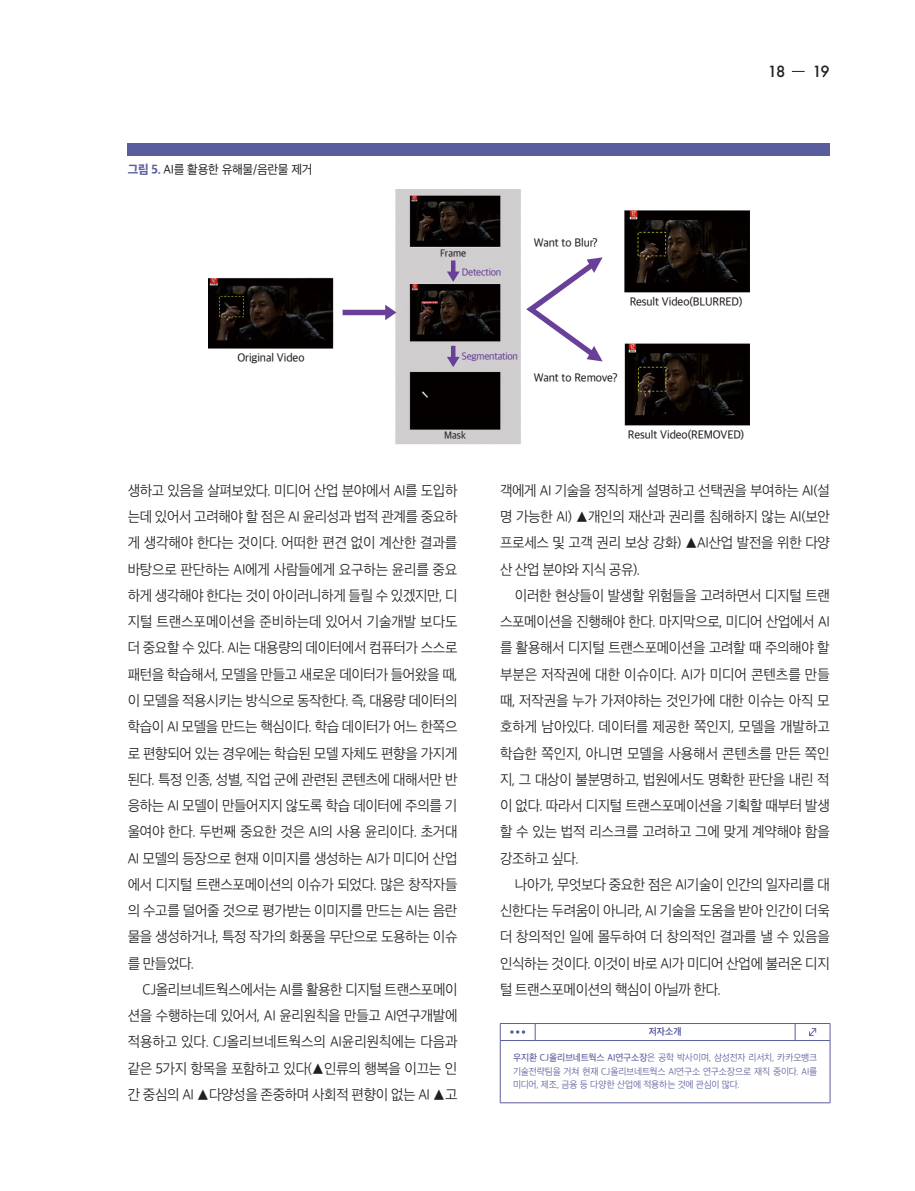
<style>
.page{position:relative;width:915px;height:1191px;background:#fff}
.page>*{position:absolute;margin:0;border:0;box-sizing:border-box;transform-origin:0 0}
.본문고딕_10{font:300 15px/26.2px "Apple SD Gothic Neo";letter-spacing:-.025em;color:#231f20;text-align:justify;scale:.96 1}
.t1{font:500 15px "Futura";color:#231f20}
.표_그림_제목_8_5{font:12.75px "Apple SD Gothic Neo";letter-spacing:-.02em;color:#231f20}
.저자명_7_5{font:500 12px "Apple SD Gothic Neo";letter-spacing:-.01em;color:#231f20}
.저자명_7_5-2{font:500 10.5px "Apple SD Gothic Neo";letter-spacing:-.02em;color:#694099}
.저자명_7_5-3{font:500 10.5px "Apple SD Gothic Neo";letter-spacing:-.005em;color:#231f20}
.저자소개_6_5{font:300 9.75px/13.5px "Apple SD Gothic Neo";letter-spacing:-.015em;color:#5a5d9d;text-align:justify;scale:.96 1}
.저자소개_6_5-2{font:700 9.75px "Apple SD Gothic Neo";color:#5a5d9d;scale:.96 1}
.s1{font-weight:800;color:#5a5d9d}
.s2{font-weight:500}
</style>
<div class="page">
<svg style="left:791px;top:71px;width:13px;height:1px"></svg>
<hr style="left:500px;top:1023px;width:35px;height:1px;background:#5a5d9d">
<svg style="left:500px;top:1024px;width:1px;height:16px"></svg>
<hr style="left:535px;top:1023px;width:259px;height:1px;background:#5a5d9d">
<svg style="left:534px;top:1024px;width:1px;height:16px"></svg>
<hr style="left:794px;top:1023px;width:36px;height:1px;background:#5a5d9d">
<svg style="left:794px;top:1024px;width:1px;height:16px"></svg>
<svg style="left:829px;top:1024px;width:1px;height:16px"></svg>
<hr style="left:500px;top:1040px;width:35px;height:1px;background:#5a5d9d">
<hr style="left:500px;top:1040px;width:1px;height:62px;background:#5a5d9d">
<hr style="left:535px;top:1040px;width:259px;height:1px;background:#5a5d9d">
<hr style="left:794px;top:1040px;width:36px;height:1px;background:#5a5d9d">
<hr style="left:829px;top:1040px;width:1px;height:62px;background:#5a5d9d">
<hr style="left:500px;top:1102px;width:35px;height:1px;background:#5a5d9d">
<hr style="left:535px;top:1102px;width:259px;height:1px;background:#5a5d9d">
<hr style="left:794px;top:1102px;width:36px;height:1px;background:#5a5d9d">
<svg style="left:510px;top:1030px;width:15px;height:3px"></svg>
<svg style="left:809px;top:1028px;width:6px;height:8px"></svg>
<div style="left:128px;top:143px;width:701px;height:13px;background:#5a5d9d"></div>
<img style="left:208px;top:190px;width:540px;height:255px">
<svg style="left:342px;top:305px;width:54px;height:15px"></svg>
<svg style="left:446px;top:346px;width:13px;height:21px"></svg>
<svg style="left:526px;top:257px;width:76px;height:104px"></svg>
<svg style="left:446px;top:260px;width:13px;height:22px"></svg>
<p class="표_그림_제목_8_5" style="left:128px;top:163px;width:186px"><span class="s1">그림 5.</span> AI를 활용한 유해물/음란물 제거</p>
<p class="저자명_7_5" style="left:237px;top:351px;width:69px">Original Video</p>
<p class="t1" style="left:767px;top:61px;width:19px">18</p>
<p class="t1" style="left:812px;top:61px;width:19px">19</p>
<p class="저자명_7_5-3" style="left:440px;top:248px;width:27px">Frame</p>
<p class="저자명_7_5-2" style="left:461px;top:267px;width:41px">Detection</p>
<p class="저자명_7_5" style="left:533px;top:237px;width:66px">Want to Blur?</p>
<p class="저자명_7_5" style="left:629px;top:295px;width:114px">Result Video(BLURRED)</p>
<p class="저자명_7_5-2" style="left:461px;top:351px;width:58px">Segmentation</p>
<p class="저자명_7_5" style="left:533px;top:371px;width:85px">Want to Remove?</p>
<p class="저자명_7_5-3" style="left:444px;top:430px;width:23px">Mask</p>
<p class="저자명_7_5" style="left:627px;top:428px;width:118px">Result Video(REMOVED)</p>
<p class="본문고딕_10" style="left:128px;top:478px;width:345px">생하고 있음을 살펴보았다. 미디어 산업 분야에서 AI를 도입하 는데 있어서 고려해야 할 점은 AI 윤리성과 법적 관계를 중요하 게 생각해야 한다는 것이다. 어떠한 편견 없이 계산한 결과를 바탕으로 판단하는 AI에게 사람들에게 요구하는 윤리를 중요 하게 생각해야 한다는 것이 아이러니하게 들릴 수 있겠지만, 디 지털 트랜스포메이션을 준비하는데 있어서 기술개발 보다도 더 중요할 수 있다. AI는 대용량의 데이터에서 컴퓨터가 스스로 패턴을 학습해서, 모델을 만들고 새로운 데이터가 들어왔을 때, 이 모델을 적용시키는 방식으로 동작한다. 즉, 대용량 데이터의 학습이 AI 모델을 만드는 핵심이다. 학습 데이터가 어느 한쪽으 로 편향되어 있는 경우에는 학습된 모델 자체도 편향을 가지게 된다. 특정 인종, 성별, 직업 군에 관련된 콘텐츠에 대해서만 반 응하는 AI 모델이 만들어지지 않도록 학습 데이터에 주의를 기 울여야 한다. 두번째 중요한 것은 AI의 사용 윤리이다. 초거대 AI 모델의 등장으로 현재 이미지를 생성하는 AI가 미디어 산업 에서 디지털 트랜스포메이션의 이슈가 되었다. 많은 창작자들 의 수고를 덜어줄 것으로 평가받는 이미지를 만드는 AI는 음란 물을 생성하거나, 특정 작가의 화풍을 무단으로 도용하는 이슈 를 만들었다.</p>
<p class="본문고딕_10" style="left:128px;top:977px;width:345px;text-indent:15px">CJ올리브네트웍스에서는 AI를 활용한 디지털 트랜스포메이 션을 수행하는데 있어서, AI 윤리원칙을 만들고 AI연구개발에 적용하고 있다. CJ올리브네트웍스의 AI윤리원칙에는 다음과 같은 5가지 항목을 포함하고 있다(▲인류의 행복을 이끄는 인 간 중심의 AI ▲다양성을 존중하며 사회적 편향이 없는 AI ▲고</p>
<p class="본문고딕_10" style="left:500px;top:478px;width:345px">객에게 AI 기술을 정직하게 설명하고 선택권을 부여하는 AI(설 명 가능한 AI) ▲개인의 재산과 권리를 침해하지 않는 AI(보안 프로세스 및 고객 권리 보상 강화) ▲AI산업 발전을 위한 다양 산 산업 분야와 지식 공유).</p>
<p class="본문고딕_10" style="left:500px;top:583px;width:345px;text-indent:15px">이러한 현상들이 발생할 위험들을 고려하면서 디지털 트랜 스포메이션을 진행해야 한다. 마지막으로, 미디어 산업에서 AI 를 활용해서 디지털 트랜스포메이션을 고려할 때 주의해야 할 부분은 저작권에 대한 이슈이다. AI가 미디어 콘텐츠를 만들 때, 저작권을 누가 가져야하는 것인가에 대한 이슈는 아직 모 호하게 남아있다. 데이터를 제공한 쪽인지, 모델을 개발하고 학습한 쪽인지, 아니면 모델을 사용해서 콘텐츠를 만든 쪽인 지, 그 대상이 불분명하고, 법원에서도 명확한 판단을 내린 적 이 없다. 따라서 디지털 트랜스포메이션을 기획할 때부터 발생 할 수 있는 법적 리스크를 고려하고 그에 맞게 계약해야 함을 강조하고 싶다.</p>
<p class="본문고딕_10" style="left:500px;top:872px;width:345px;text-indent:15px">나아가, 무엇보다 중요한 점은 AI기술이 인간의 일자리를 대 신한다는 두려움이 아니라, AI 기술을 도움을 받아 인간이 더욱 더 창의적인 일에 몰두하여 더 창의적인 결과를 낼 수 있음을 인식하는 것이다. 이것이 바로 AI가 미디어 산업에 불러온 디지 털 트랜스포메이션의 핵심이 아닐까 한다.</p>
<p class="저자소개_6_5-2" style="left:648px;top:1026px;width:35px">저자소개</p>
<p class="저자소개_6_5" style="left:513px;top:1051px;width:318px"><span class="s2">우지환 CJ올리브네트웍스 AI연구소장</span>은 공학 박사이며, 삼성전자 리서치, 카카오뱅크 기술전략팀을 거쳐 현재 CJ올리브네트웍스 AI연구소 연구소장으로 재직 중이다. AI를 미디어, 제조, 금융 등 다양한 산업에 적용하는 것에 관심이 많다.</p>
</div>
